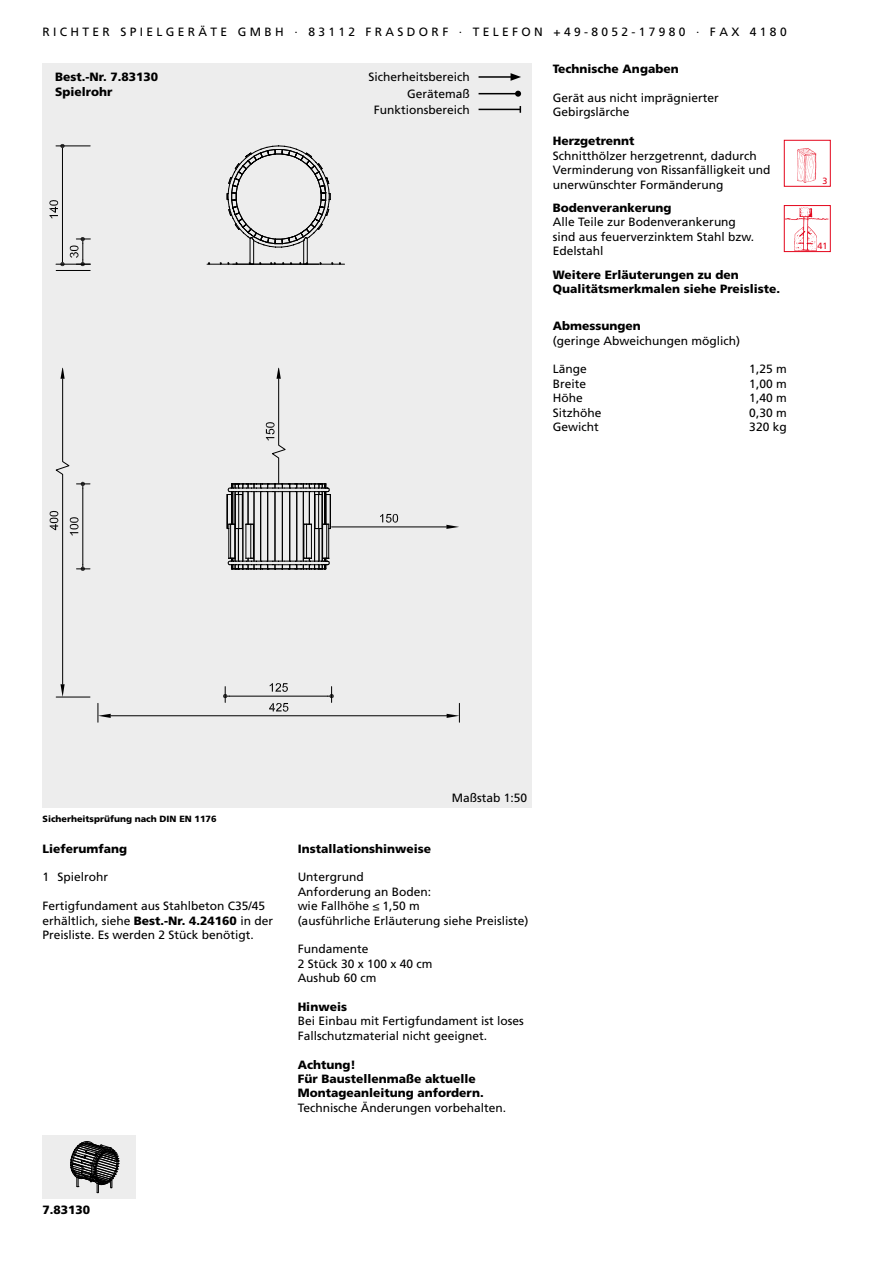
<style>
.page{position:relative;width:893px;height:1263px;background:#fff}
.page>*{position:absolute;margin:0;border:0;box-sizing:border-box;transform-origin:0 0}
.t1{font:12px/14.4px "Frutiger LT Std";color:#000}
.t2{font:900 12px/14.4px "Frutiger LT Std";color:#000}
.t3{font:900 9px "Frutiger LT Std";color:#000}
.t4{font:9px "Frutiger LT Std";color:#e3051b}
.s1{font-weight:900}
</style>
<div class="page">
<div style="left:784px;top:140px;width:47px;height:47px;border:1px solid #e3051b"></div>
<img style="left:797px;top:148px;width:20px;height:34px">
<div style="left:784px;top:205px;width:47px;height:47px;border:1px solid #e3051b"></div>
<img style="left:785px;top:206px;width:44px;height:46px">
<div style="left:43px;top:64px;width:488px;height:744px;background:#ededed"></div>
<div style="left:43px;top:1135px;width:93px;height:64px;background:#ededed"></div>
<svg style="left:70px;top:1141px;width:49px;height:52px"></svg>
<hr style="left:479px;top:76px;width:34px;height:2px;background:#000">
<svg style="left:511px;top:73px;width:10px;height:8px"></svg>
<hr style="left:479px;top:93px;width:39px;height:1px;background:#000">
<svg style="left:515px;top:91px;width:6px;height:6px"></svg>
<hr style="left:479px;top:109px;width:41px;height:1px;background:#000">
<hr style="left:207px;top:264px;width:112px;height:1px;background:#000">
<svg style="left:219px;top:145px;width:123px;height:120px"></svg>
<hr style="left:56px;top:270px;width:34px;height:1px;background:#000">
<hr style="left:56px;top:264px;width:34px;height:1px;background:#000">
<hr style="left:56px;top:145px;width:34px;height:1px;background:#000">
<hr style="left:62px;top:150px;width:1px;height:110px;background:#000">
<svg style="left:60px;top:237px;width:30px;height:29px"></svg>
<svg style="left:60px;top:144px;width:5px;height:6px"></svg>
<svg style="left:50px;top:200px;width:8px;height:18px"></svg>
<hr style="left:233px;top:264px;width:112px;height:1px;background:#000">
<svg style="left:227px;top:368px;width:104px;height:202px"></svg>
<hr style="left:332px;top:526px;width:114px;height:1px;background:#000">
<svg style="left:446px;top:525px;width:13px;height:4px"></svg>
<svg style="left:380px;top:514px;width:18px;height:9px"></svg>
<hr style="left:230px;top:696px;width:97px;height:1px;background:#000">
<svg style="left:223px;top:687px;width:7px;height:15px"></svg>
<svg style="left:327px;top:687px;width:7px;height:15px"></svg>
<svg style="left:270px;top:683px;width:18px;height:9px"></svg>
<hr style="left:56px;top:697px;width:34px;height:1px;background:#000">
<svg style="left:50px;top:368px;width:40px;height:329px"></svg>
<hr style="left:111px;top:715px;width:336px;height:1px;background:#000">
<svg style="left:97px;top:703px;width:14px;height:19px"></svg>
<svg style="left:447px;top:703px;width:13px;height:19px"></svg>
<svg style="left:269px;top:703px;width:19px;height:9px"></svg>
<p class="t1" style="left:43px;top:25px;width:746px">R I C H T E R S P I E L G E R Ä T E G M B H · 8 3 1 1 2 F R A S D O R F · T E L E F O N + 4 9 - 8 0 5 2 - 1 7 9 8 0 · F A X 4 1 8 0</p>
<p class="t2" style="left:55px;top:70px;width:104px">Best.-Nr. 7.83130<br>Spielrohr</p>
<p class="t1" style="left:368px;top:69px;width:103px;line-height:16.2px;text-align:right">Sicherheitsbereich<br>Gerätemaß<br>Funktionsbereich</p>
<p class="t2" style="left:553px;top:61px;width:127px">Technische Angaben</p>
<p class="t1" style="left:553px;top:90px;width:168px">Gerät aus nicht imprägnierter<br>Gebirgslärche</p>
<p class="t2" style="left:553px;top:134px;width:83px">Herzgetrennt</p>
<p class="t1" style="left:553px;top:148px;width:219px">Schnitthölzer herzgetrennt, dadurch<br>Verminderung von Rissanfälligkeit und unerwünschter Formänderung</p>
<p class="t2" style="left:553px;top:201px;width:120px">Bodenverankerung</p>
<p class="t1" style="left:553px;top:215px;width:203px">Alle Teile zur Bodenverankerung sind aus feuerverzinktem Stahl bzw.<br>Edelstahl</p>
<p class="t2" style="left:553px;top:267px;width:229px">Weitere Erläuterungen zu den<br>Qualitätsmerkmalen siehe Preisliste.</p>
<p class="t2" style="left:553px;top:319px;width:90px">Abmessungen</p>
<p class="t1" style="left:553px;top:333px;width:189px">(geringe Abweichungen möglich)</p>
<p class="t1" style="left:553px;top:362px;width:36px">Länge</p>
<p class="t1" style="left:749px;top:362px;width:39px">1,25 m</p>
<p class="t1" style="left:553px;top:376px;width:35px">Breite</p>
<p class="t1" style="left:749px;top:376px;width:39px">1,00 m</p>
<p class="t1" style="left:553px;top:391px;width:31px">Höhe</p>
<p class="t1" style="left:749px;top:391px;width:39px">1,40 m</p>
<p class="t1" style="left:553px;top:405px;width:50px">Sitzhöhe</p>
<p class="t1" style="left:749px;top:405px;width:39px">0,30 m</p>
<p class="t1" style="left:553px;top:420px;width:47px">Gewicht</p>
<p class="t1" style="left:749px;top:420px;width:39px">320 kg</p>
<p class="t4" style="left:822px;top:175px;width:7px">3</p>
<p class="t4" style="left:817px;top:241px;width:12px">41</p>
<p class="t3" style="left:43px;top:813px;width:176px">Sicherheitsprüfung nach DIN EN 1176</p>
<p class="t2" style="left:43px;top:841px;width:86px">Lieferumfang</p>
<p class="t1" style="left:43px;top:870px;width:67px">1 Spielrohr</p>
<p class="t1" style="left:43px;top:899px;width:232px">Fertigfundament aus Stahlbeton C35/45 erhältlich, siehe <span class="s1">Best.-Nr. 4.24160</span> in der<br>Preisliste. Es werden 2 Stück benötigt.</p>
<p class="t1" style="left:452px;top:790px;width:77px">Maßstab 1:50</p>
<p class="t2" style="left:298px;top:841px;width:135px">Installationshinweise</p>
<p class="t1" style="left:298px;top:870px;width:232px">Untergrund<br>Anforderung an Boden:<br>wie Fallhöhe ≤ 1,50 m<br>(ausführliche Erläuterung siehe Preisliste)</p>
<p class="t1" style="left:298px;top:942px;width:136px">Fundamente<br>2 Stück 30 x 100 x 40 cm<br>Aushub 60 cm</p>
<p class="t2" style="left:298px;top:1000px;width:51px">Hinweis</p>
<p class="t1" style="left:298px;top:1014px;width:228px">Bei Einbau mit Fertigfundament ist loses<br>Fallschutzmaterial nicht geeignet.</p>
<p class="t2" style="left:298px;top:1057px;width:188px">Achtung!<br>Für Baustellenmaße aktuelle<br>Montageanleitung anfordern.</p>
<p class="t1" style="left:298px;top:1100px;width:210px">Technische Änderungen vorbehalten.</p>
<p class="t2" style="left:43px;top:1203px;width:49px">7.83130</p>
</div>
